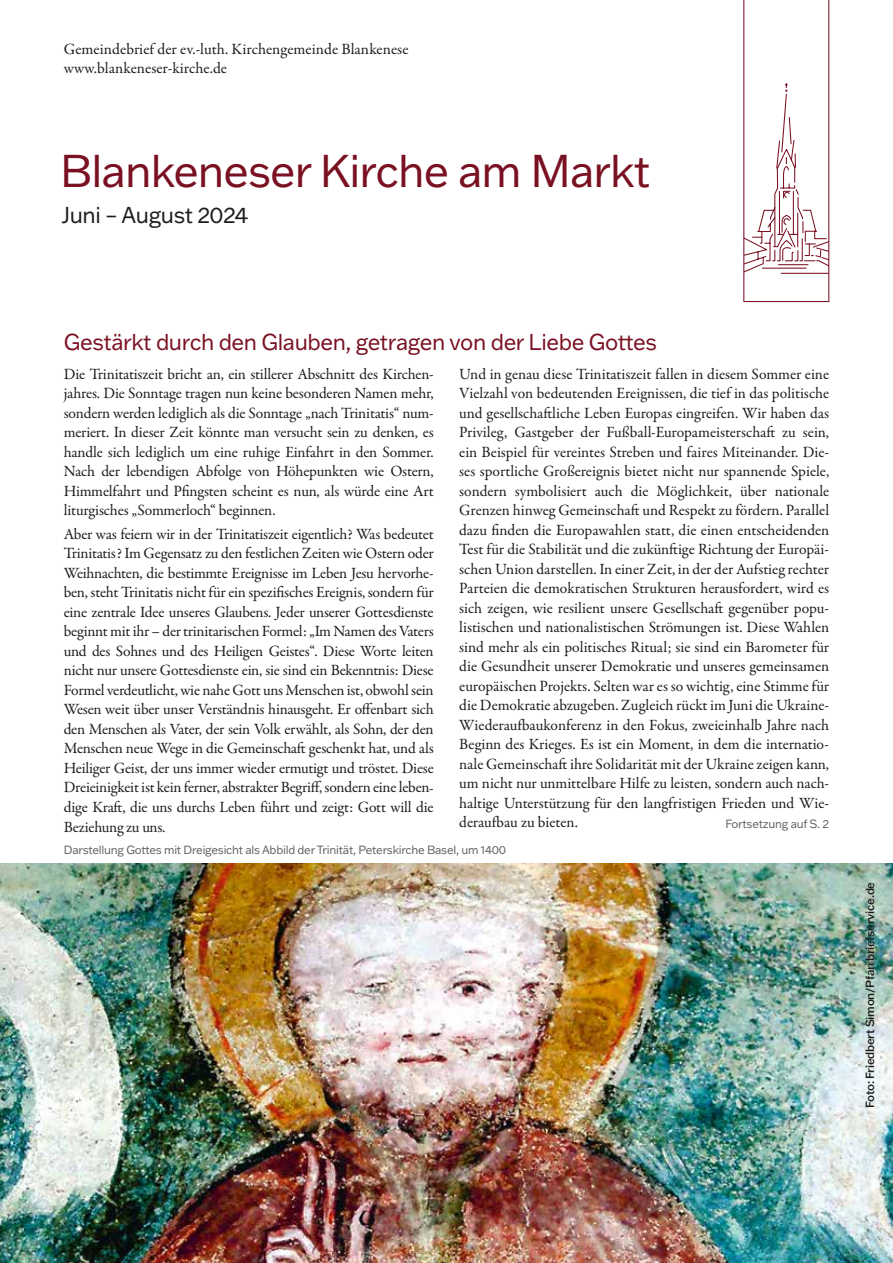
<style>
.page{position:relative;width:893px;height:1263px;background:#fff}
.page>*{position:absolute;margin:0;border:0;box-sizing:border-box;transform-origin:0 0}
.t1{font:45px "Franklin Gothic ATF";letter-spacing:-.02em;color:#7a1122}
.t2{font:22.5px "Franklin Gothic ATF";letter-spacing:-.02em;color:#7a1122}
.t3{font:22.5px "Franklin Gothic ATF";letter-spacing:-.02em;color:#1d1d1b}
.t4{font:15.75px/19.5px "Garamond Premr Pro";letter-spacing:-.005em;color:#1d1d1b;text-align:justify}
.t5{font:11.7px "Franklin Gothic ATF";letter-spacing:-.02em;color:#646363}
.t6{font:500 11.7px "Franklin Gothic ATF";letter-spacing:-.02em;color:#1d1d1b}
</style>
<div class="page">
<svg style="left:743px;top:0;width:86px;height:302px"></svg>
<img style="left:0;top:863px;width:893px;height:400px">
<p class="t4" style="left:64px;top:40px;width:346px">Gemeindebrief der ev.-luth. Kirchengemeinde Blankenese www.blankeneser-kirche.de</p>
<h1 class="t1" style="left:60px;top:141px;width:592px">Blankeneser Kirche am Markt</h1>
<h2 class="t3" style="left:61px;top:200px;width:188px">Juni – August 2024</h2>
<h2 class="t2" style="left:64px;top:327px;width:595px">Gestärkt durch den Glauben, getragen von der Liebe Gottes</h2>
<p class="t4" style="left:64px;top:364px;width:371px">Die Trinitatiszeit bricht an, ein stillerer Abschnitt des Kirchen&shy;jahres. Die Sonntage tragen nun keine besonderen Namen mehr, sondern werden lediglich als die Sonntage „nach Trinitatis“ num&shy;meriert. In dieser Zeit könnte man versucht sein zu denken, es handle sich lediglich um eine ruhige Einfahrt in den Sommer.<br>Nach der lebendigen Abfolge von Höhepunkten wie Ostern, Himmelfahrt und Pfingsten scheint es nun, als würde eine Art liturgisches „Sommerloch“ beginnen.</p>
<p class="t4" style="left:64px;top:525px;width:371px">Aber was feiern wir in der Trinitatiszeit eigentlich? Was bedeutet Trinitatis? Im Gegensatz zu den festlichen Zeiten wie Ostern oder Weihnachten, die bestimmte Ereignisse im Leben Jesu hervorhe&shy;ben, steht Trinitatis nicht für ein spezifisches Ereignis, sondern für eine zentrale Idee unseres Glaubens. Jeder unserer Gottesdienste beginnt mit ihr – der trinitarischen Formel: „Im Namen des Vaters und des Sohnes und des Heiligen Geistes“. Diese Worte leiten nicht nur unsere Gottesdienste ein, sie sind ein Bekenntnis: Diese Formel verdeutlicht, wie nahe Gott uns Menschen ist, obwohl sein Wesen weit über unser Verständnis hinausgeht. Er offenbart sich den Menschen als Vater, der sein Volk erwählt, als Sohn, der den Menschen neue Wege in die Gemeinschaft geschenkt hat, und als Heiliger Geist, der uns immer wieder ermutigt und tröstet. Diese Dreieinigkeit ist kein ferner, abstrakter Begriff, sondern eine leben&shy;dige Kraft, die uns durchs Leben führt und zeigt: Gott will die Beziehung zu uns.</p>
<p class="t4" style="left:459px;top:364px;width:371px">Und in genau diese Trinitatiszeit fallen in diesem Sommer eine Vielzahl von bedeutenden Ereignissen, die tief in das politische und gesellschaftliche Leben Europas eingreifen. Wir haben das Privileg, Gastgeber der Fußball-Europameisterschaft zu sein, ein Beispiel für vereintes Streben und faires Miteinander. Die&shy;ses sportliche Großereignis bietet nicht nur spannende Spiele, sondern symbolisiert auch die Möglichkeit, über nationale Grenzen hinweg Gemeinschaft und Respekt zu fördern. Parallel dazu finden die Europawahlen statt, die einen entscheidenden Test für die Stabilität und die zukünftige Richtung der Europäi&shy;schen Union darstellen. In einer Zeit, in der der Aufstieg rechter Parteien die demokratischen Strukturen herausfordert, wird es sich zeigen, wie resilient unsere Gesellschaft gegenüber popu&shy;listischen und nationalistischen Strömungen ist. Diese Wahlen sind mehr als ein politisches Ritual; sie sind ein Barometer für die Gesundheit unserer Demokratie und unseres gemeinsamen europäischen Projekts. Selten war es so wichtig, eine Stimme für die Demokratie abzugeben. Zugleich rückt im Juni die Ukraine-Wiederaufbaukonferenz in den Fokus, zweieinhalb Jahre nach Beginn des Krieges. Es ist ein Moment, in dem die internatio&shy;nale Gemeinschaft ihre Solidarität mit der Ukraine zeigen kann, um nicht nur unmittelbare Hilfe zu leisten, sondern auch nach&shy;haltige Unterstützung für den langfristigen Frieden und Wie&shy;deraufbau zu bieten.</p>
<p class="t5" style="left:725px;top:816px;width:105px">Fortsetzung auf S. 2</p>
<p class="t5" style="left:64px;top:842px;width:444px">Darstellung Gottes mit Dreigesicht als Abbild der Trinität, Peterskirche Basel, um 1400</p>
<p class="t6" style="left:862px;top:1108px;width:228px;rotate:-90deg">Foto: Friedbert Simon/Pfarrbriefservice.de</p>
</div>
